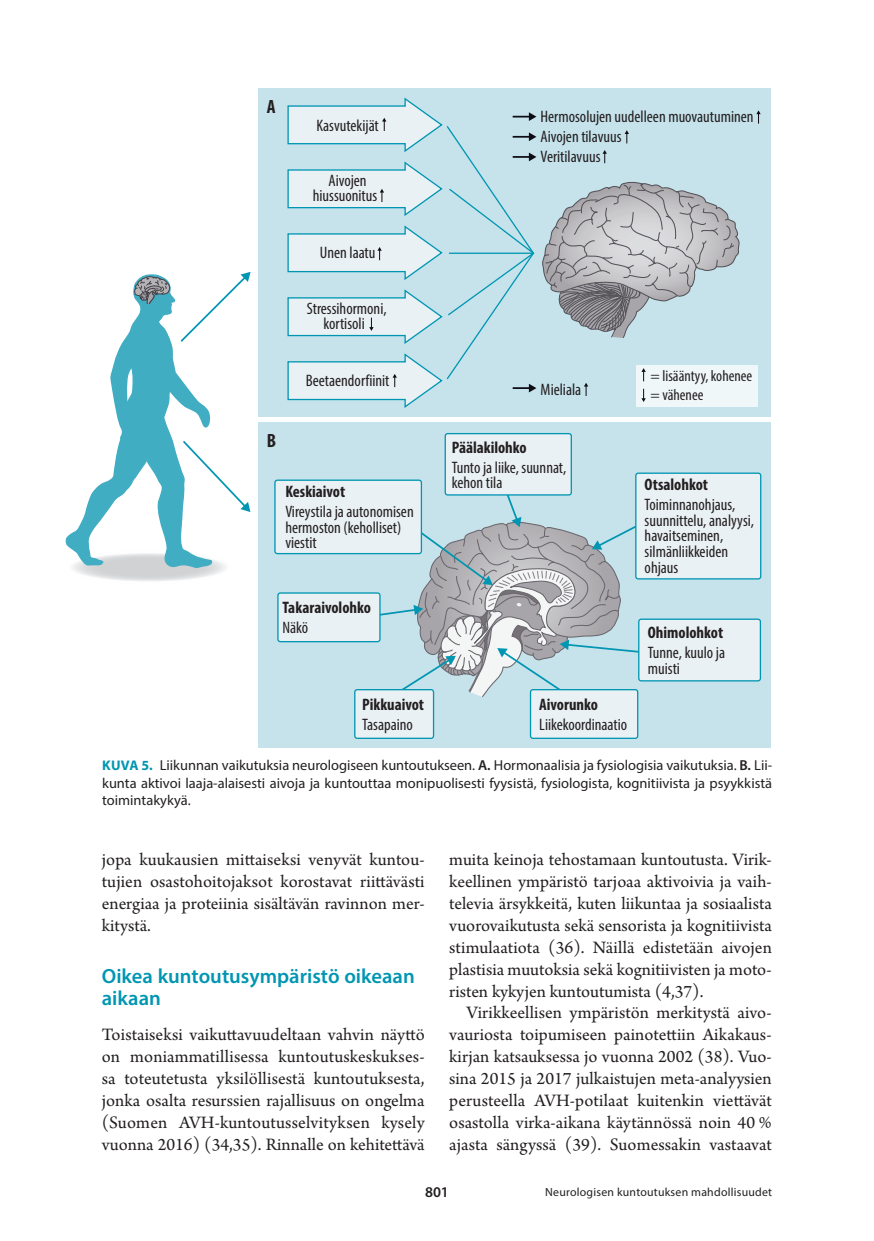
<style>
.page{position:relative;width:874px;height:1241px;background:#fff}
.page>*{position:absolute;margin:0;border:0;box-sizing:border-box;transform-origin:0 0}
.v1{font:600 20.65px/21.9px "Myriad Pro";color:#0096b1}
.t1{font:700 condensed 19.25px "Myriad Pro";color:#231f20}
.l_ei_sis{font:18.38px/21.9px "Arno Pro";color:#231f20;text-align:justify}
.t2{font:condensed 16.62px/19.9px "Myriad Pro";color:#231f20}
.t3{font:700 condensed 16.62px/19.9px "Myriad Pro";color:#231f20}
.t4{font:condensed 15.75px/18.9px "Myriad Pro";color:#231f20}
.t5{font:600 14.88px "Myriad Pro";color:#231f20}
.kt{font:14.35px/17.5px "Myriad Pro";color:#231f20;text-align:justify}
.Ala{font:11.9px "Myriad Pro";letter-spacing:.02em;color:#231f20}
.s1{font-weight:700}
.s2{font-weight:400}
.s3{font-weight:700;font-size:14px;color:#0096b1}
.s4{font-weight:600}
</style>
<div class="page">
<div style="left:258px;top:88px;width:513px;height:329px;background:#c6e3ec"></div>
<div style="left:258px;top:422px;width:513px;height:326px;background:#c6e3ec"></div>
<div style="left:636px;top:365px;width:121px;height:42px;background:#eff7f9"></div>
<svg style="left:756px;top:110px;width:4px;height:14px"></svg>
<svg style="left:287px;top:97px;width:452px;height:311px"></svg>
<hr style="left:448px;top:252px;width:85px;height:2px;background:#0096b2">
<svg style="left:363px;top:490px;width:311px;height:216px"></svg>
<div style="left:635px;top:473px;width:125px;height:105px;background:#eaf1f5;border-radius:2px"></div>
<div style="left:635px;top:472px;width:126px;height:107px;border:1px solid #0096b2;border-radius:2px"></div>
<div style="left:445px;top:433px;width:126px;height:62px;background:#eaf1f5;border-radius:2px"></div>
<div style="left:444px;top:433px;width:127px;height:62px;border:1px solid #0096b2;border-radius:2px"></div>
<div style="left:638px;top:619px;width:122px;height:61px;background:#eaf1f5;border-radius:2px"></div>
<div style="left:637px;top:618px;width:123px;height:63px;border:1px solid #0096b2;border-radius:2px"></div>
<div style="left:530px;top:689px;width:107px;height:49px;background:#eaf1f5;border-radius:2px"></div>
<div style="left:529px;top:689px;width:109px;height:49px;border:1px solid #0096b2;border-radius:2px"></div>
<div style="left:354px;top:689px;width:79px;height:49px;background:#eaf1f5;border-radius:2px"></div>
<div style="left:354px;top:689px;width:80px;height:49px;border:1px solid #0096b2;border-radius:2px"></div>
<div style="left:278px;top:593px;width:102px;height:48px;background:#eaf1f5;border-radius:2px"></div>
<div style="left:277px;top:592px;width:103px;height:50px;border:1px solid #0096b2;border-radius:2px"></div>
<div style="left:275px;top:480px;width:146px;height:73px;background:#eaf1f5;border-radius:2px"></div>
<div style="left:274px;top:479px;width:148px;height:75px;border:1px solid #0096b2;border-radius:2px"></div>
<svg style="left:65px;top:272px;width:185px;height:309px"></svg>
<p class="t1" style="left:266px;top:95px;width:10px">A</p>
<p class="t2" style="left:316px;top:115px;width:64px">Kasvutekijät</p>
<p class="t2" style="left:312px;top:173px;width:66px;line-height:14.9px;text-align:center">Aivojen hiussuonitus</p>
<p class="t2" style="left:540px;top:107px;width:214px">Hermosolujen uudelleen muovautuminen<br>Aivojen tilavuus<br>Veritilavuus</p>
<p class="t2" style="left:319px;top:243px;width:57px">Unen laatu</p>
<p class="t2" style="left:307px;top:301px;width:81px;line-height:14.9px;text-align:center">Stressihormoni, kortisoli</p>
<p class="t2" style="left:305px;top:371px;width:85px">Beetaendorfiinit</p>
<p class="t4" style="left:650px;top:366px;width:103px">= lisääntyy, kohenee = vähenee</p>
<p class="t2" style="left:540px;top:379px;width:42px">Mieliala</p>
<p class="t1" style="left:266px;top:428px;width:11px">B</p>
<p class="t2" style="left:285px;top:481px;width:130px"><span class="s1">Keskiaivot<br></span>Vireystila ja autonomisen</p>
<p class="t2" style="left:285px;top:519px;width:117px;line-height:15.8px">hermoston (keholliset) viestit</p>
<p class="t2" style="left:451px;top:437px;width:116px"><span class="s1">Päälakilohko<br></span>Tunto ja liike, suunnat,</p>
<p class="t2" style="left:451px;top:472px;width:52px">kehon tila</p>
<p class="t2" style="left:644px;top:474px;width:92px"><span class="s1">Otsalohkot<br></span>Toiminnanohjaus,</p>
<p class="t2" style="left:644px;top:512px;width:111px;line-height:15.8px">suunnittelu, analyysi, havaitseminen, silmänliikkeiden ohjaus</p>
<p class="t3" style="left:282px;top:597px;width:90px">Takaraivolohko<br><span class="s2">Näkö</span></p>
<p class="t3" style="left:362px;top:694px;width:63px">Pikkuaivot<br><span class="s2">Tasapaino</span></p>
<p class="t2" style="left:539px;top:694px;width:89px"><span class="s1">Aivorunko<br></span>Liikekoordinaatio</p>
<p class="t2" style="left:647px;top:622px;width:79px"><span class="s1">Ohimolohkot<br></span>Tunne, kuulo ja</p>
<p class="t2" style="left:647px;top:658px;width:34px">muisti</p>
<p class="kt" style="left:102px;top:756px;width:671px"><span class="s3">KUVA 5.</span> Liikunnan vaikutuksia neurologiseen kuntoutukseen. <span class="s4">A.</span> Hormonaalisia ja fysiologisia vaikutuksia. <span class="s4">B.</span> Lii&shy;kunta aktivoi laaja-alaisesti aivoja ja kuntouttaa monipuolisesti fyysistä, fysiologista, kognitiivista ja psyykkistä toimintakykyä.</p>
<p class="l_ei_sis" style="left:102px;top:849px;width:324px">jopa kuukausien mittaiseksi venyvät kuntou&shy;tujien osastohoitojaksot korostavat riittävästi energiaa ja proteiinia sisältävän ravinnon mer&shy;kitystä.</p>
<p class="v1" style="left:102px;top:964px;width:314px">Oikea kuntoutusympäristö oikeaan aikaan</p>
<p class="l_ei_sis" style="left:102px;top:1024px;width:324px">Toistaiseksi vaikuttavuudeltaan vahvin näyttö on moniammatillisessa kuntoutuskeskukses&shy;sa toteutetusta yksilöllisestä kuntoutuksesta, jonka osalta resurssien rajallisuus on ongelma (Suomen AVH-kuntoutusselvityksen kysely vuonna 2016) (34,35). Rinnalle on kehitettävä</p>
<p class="l_ei_sis" style="left:449px;top:849px;width:324px">muita keinoja tehostamaan kuntoutusta. Virik&shy;keellinen ympäristö tarjoaa aktivoivia ja vaih&shy;televia ärsykkeitä, kuten liikuntaa ja sosiaalista vuorovaikutusta sekä sensorista ja kognitiivista stimulaatiota (36). Näillä edistetään aivojen plastisia muutoksia sekä kognitiivisten ja moto&shy;risten kykyjen kuntoutumista (4,37).</p>
<p class="l_ei_sis" style="left:449px;top:1002px;width:324px;text-indent:17px">Virikkeellisen ympäristön merkitystä aivo&shy;vauriosta toipumiseen painotettiin Aikakaus&shy;kirjan katsauksessa jo vuonna 2002 (38). Vuo&shy;sina 2015 ja 2017 julkaistujen meta-analyysien perusteella AVH-potilaat kuitenkin viettävät osastolla virka-aikana käytännössä noin 40 % ajasta sängyssä (39). Suomessakin vastaavat</p>
<p class="t5" style="left:425px;top:1182px;width:25px">801</p>
<p class="Ala" style="left:545px;top:1184px;width:228px">Neurologisen kuntoutuksen mahdollisuudet</p>
</div>
